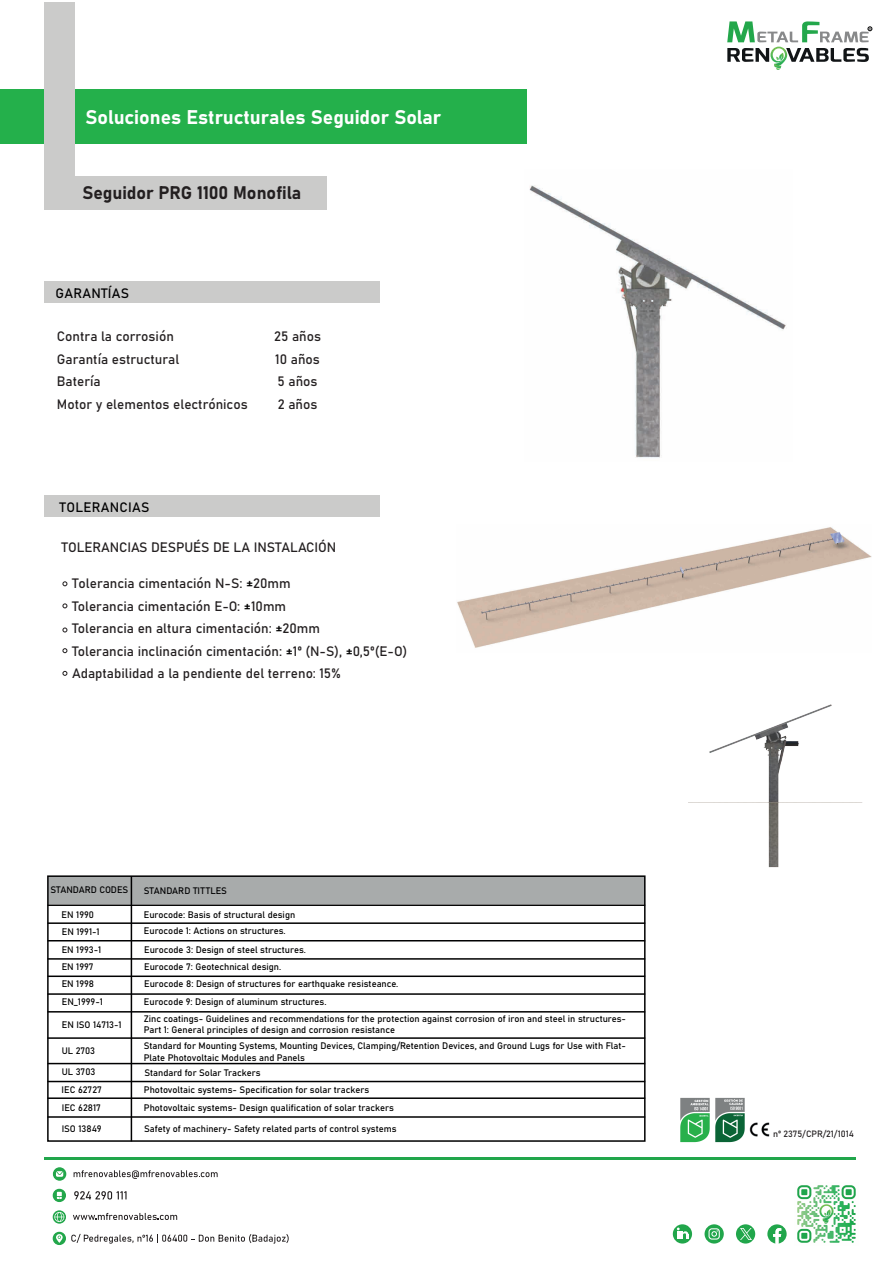
<style>
.page{position:relative;width:893px;height:1263px;background:#fff}
.page>*{position:absolute;margin:0;border:0;box-sizing:border-box;transform-origin:0 0}
.t1{font:19.5px "Bahnschrift";color:#fff}
.t2{font:18px "Bahnschrift";color:#231f20}
.t3{font:13.5px/22.5px "Bahnschrift";color:#231f20}
.t4{font:13.5px "Bahnschrift";letter-spacing:.02em;color:#000001}
.t5{font:9.3px/17.2px "Bahnschrift";color:#000001}
.t6{font:9px "Bahnschrift";color:#231f20}
.t7{font:3px "Bahnschrift";color:#000001}
.s1{color:#000001}
</style>
<div class="page">
<svg style="left:727px;top:21px;width:145px;height:49px"></svg>
<div style="left:0;top:89px;width:527px;height:55px;background:#24b04b"></div>
<div style="left:44px;top:2px;width:31px;height:200px;background:#cbcbca"></div>
<div style="left:44px;top:176px;width:283px;height:34px;background:#cbcbca"></div>
<svg style="left:74px;top:1191px;width:53px;height:8px"></svg>
<svg style="left:73px;top:1213px;width:104px;height:7px"></svg>
<svg style="left:53px;top:1189px;width:13px;height:13px"></svg>
<svg style="left:53px;top:1189px;width:12px;height:12px"></svg>
<svg style="left:57px;top:1192px;width:5px;height:7px"></svg>
<svg style="left:53px;top:1167px;width:13px;height:14px"></svg>
<div style="left:53px;top:1168px;width:13px;height:12px;background:#23a74b;border-radius:50%"></div>
<svg style="left:56px;top:1171px;width:7px;height:6px"></svg>
<svg style="left:53px;top:1210px;width:13px;height:13px"></svg>
<svg style="left:53px;top:1211px;width:12px;height:12px"></svg>
<svg style="left:54px;top:1212px;width:10px;height:10px"></svg>
<svg style="left:71px;top:1234px;width:218px;height:9px"></svg>
<svg style="left:53px;top:1232px;width:13px;height:13px"></svg>
<div style="left:53px;top:1232px;width:12px;height:12px;background:#23a74b;border-radius:50%"></div>
<svg style="left:56px;top:1234px;width:7px;height:9px"></svg>
<svg style="left:74px;top:1170px;width:144px;height:9px"></svg>
<img style="left:797px;top:1185px;width:59px;height:58px">
<hr style="left:44px;top:1157px;width:811px;height:2px;background:#21a64b">
<div style="left:48px;top:876px;width:597px;height:28px;background:#a8abab"></div>
<div style="left:47px;top:875px;width:599px;height:267px;border:2px solid #000001"></div>
<hr style="left:47px;top:904px;width:598px;height:2px;background:#000001">
<hr style="left:47px;top:922px;width:598px;height:2px;background:#000001">
<hr style="left:47px;top:940px;width:598px;height:1px;background:#000001">
<hr style="left:47px;top:958px;width:598px;height:2px;background:#000001">
<hr style="left:47px;top:975px;width:598px;height:2px;background:#000001">
<hr style="left:47px;top:993px;width:598px;height:2px;background:#000001">
<hr style="left:47px;top:1011px;width:598px;height:1px;background:#000001">
<hr style="left:47px;top:1037px;width:598px;height:2px;background:#000001">
<hr style="left:47px;top:1063px;width:598px;height:1px;background:#000001">
<hr style="left:47px;top:1081px;width:598px;height:1px;background:#000001">
<hr style="left:47px;top:1097px;width:598px;height:2px;background:#000001">
<hr style="left:47px;top:1116px;width:598px;height:2px;background:#000001">
<hr style="left:131px;top:876px;width:1px;height:265px;background:#000001">
<img style="left:680px;top:1097px;width:65px;height:46px">
<img style="left:749px;top:1122px;width:21px;height:15px">
<svg style="left:767px;top:1224px;width:20px;height:19px"></svg>
<svg style="left:704px;top:1224px;width:20px;height:19px"></svg>
<svg style="left:708px;top:1228px;width:12px;height:11px"></svg>
<div style="left:673px;top:1224px;width:19px;height:19px;background:#21a64b;border-radius:50%"></div>
<svg style="left:677px;top:1227px;width:11px;height:12px"></svg>
<div style="left:736px;top:1224px;width:19px;height:19px;background:#21a64b;border-radius:50%"></div>
<svg style="left:740px;top:1228px;width:11px;height:11px"></svg>
<div style="left:44px;top:281px;width:336px;height:22px;background:#cbcbca"></div>
<div style="left:44px;top:495px;width:336px;height:22px;background:#cbcbca"></div>
<img style="left:688px;top:704px;width:175px;height:164px">
<img style="left:529px;top:185px;width:257px;height:273px">
<svg style="left:63px;top:582px;width:4px;height:4px"></svg>
<svg style="left:63px;top:604px;width:4px;height:4px"></svg>
<svg style="left:63px;top:628px;width:4px;height:4px"></svg>
<svg style="left:63px;top:648px;width:4px;height:5px"></svg>
<svg style="left:63px;top:671px;width:4px;height:4px"></svg>
<img style="left:457px;top:527px;width:415px;height:121px">
<h1 class="t1" style="left:86px;top:103px;width:357px">Soluciones Estructurales Seguidor Solar</h1>
<h2 class="t2" style="left:82px;top:179px;width:220px">Seguidor PRG 1100 Monofila</h2>
<h3 class="t4" style="left:56px;top:283px;width:75px">GARANTÍAS</h3>
<h3 class="t3" style="left:57px;top:324px;width:192px">Contra la corrosión<br>Garantía estructural<br>Batería<br>Motor y elementos electrónicos</h3>
<h3 class="t3" style="left:274px;top:324px;width:49px">25 años<br>10 años<br>5 años<br>2 años</h3>
<h3 class="t4" style="left:60px;top:497px;width:91px">TOLERANCIAS</h3>
<h3 class="t3" style="left:62px;top:535px;width:276px">TOLERANCIAS DESPUÉS DE LA INSTALACIÓN</h3>
<h3 class="t3" style="left:72px;top:571px;width:337px">Tolerancia cimentación N-S: <span class="s1">±</span>20mm<br>Tolerancia cimentación E-O: <span class="s1">±</span>10mm<br>Tolerancia en altura cimentación: <span class="s1">±</span>20mm<br>Tolerancia inclinación cimentación: <span class="s1">±</span>1º (N-S), <span class="s1">±</span>0,5º(E-O)<br>Adaptabilidad a la pendiente del terreno: 15%</h3>
<p class="t5" style="left:50px;top:881px;width:79px">STANDARD CODES</p>
<p class="t5" style="left:144px;top:881px;width:85px">STANDARD TITTLES</p>
<p class="t5" style="left:62px;top:906px;width:39px;line-height:16.6px">EN 1990<br>EN 1991-1</p>
<p class="t5" style="left:62px;top:940px;width:43px">EN 1993-1<br>EN 1997<br>EN 1998<br>EN_1999-1</p>
<p class="t5" style="left:62px;top:1016px;width:61px">EN ISO 14713-1</p>
<p class="t5" style="left:62px;top:1041px;width:35px">UL 2703</p>
<p class="t5" style="left:62px;top:1062px;width:42px;line-height:17.9px">UL 3703<br>IEC 62727<br>IEC 62817</p>
<p class="t5" style="left:62px;top:1120px;width:41px">ISO 13849</p>
<p class="t5" style="left:144px;top:906px;width:153px;line-height:16px">Eurocode: Basis of structural design<br>Eurocode 1: Actions on structures.</p>
<p class="t5" style="left:144px;top:941px;width:163px;line-height:16.5px">Eurocode 3: Design of steel structures.<br>Eurocode 7: Geotechnical design.</p>
<p class="t5" style="left:144px;top:974px;width:256px;line-height:18.1px">Eurocode 8: Design of structures for earthquake resisteance.<br>Eurocode 9: Design of aluminum structures.</p>
<p class="t5" style="left:144px;top:1013px;width:484px;line-height:11.2px">Zinc coatings- Guidelines and recommendations for the protection against corrosion of iron and steel in structures-<br>Part 1: General principles of design and corrosion resistance</p>
<p class="t5" style="left:144px;top:1040px;width:484px;line-height:11.2px">Standard for Mounting Systems, Mounting Devices, Clamping/Retention Devices, and Ground Lugs for Use with Flat-<br>Plate Photovoltaic Modules and Panels</p>
<p class="t5" style="left:144px;top:1063px;width:251px">Standard for Solar Trackers<br>Photovoltaic systems- Specification for solar trackers<br>Photovoltaic systems- Design qualification of solar trackers</p>
<p class="t5" style="left:144px;top:1120px;width:254px">Safety of machinery- Safety related parts of control systems</p>
<p class="t7" style="left:869px;top:27px;width:3px">R</p>
<p class="t6" style="left:773px;top:1126px;width:82px">nº 2375/CPR/21/1014</p>
</div>
